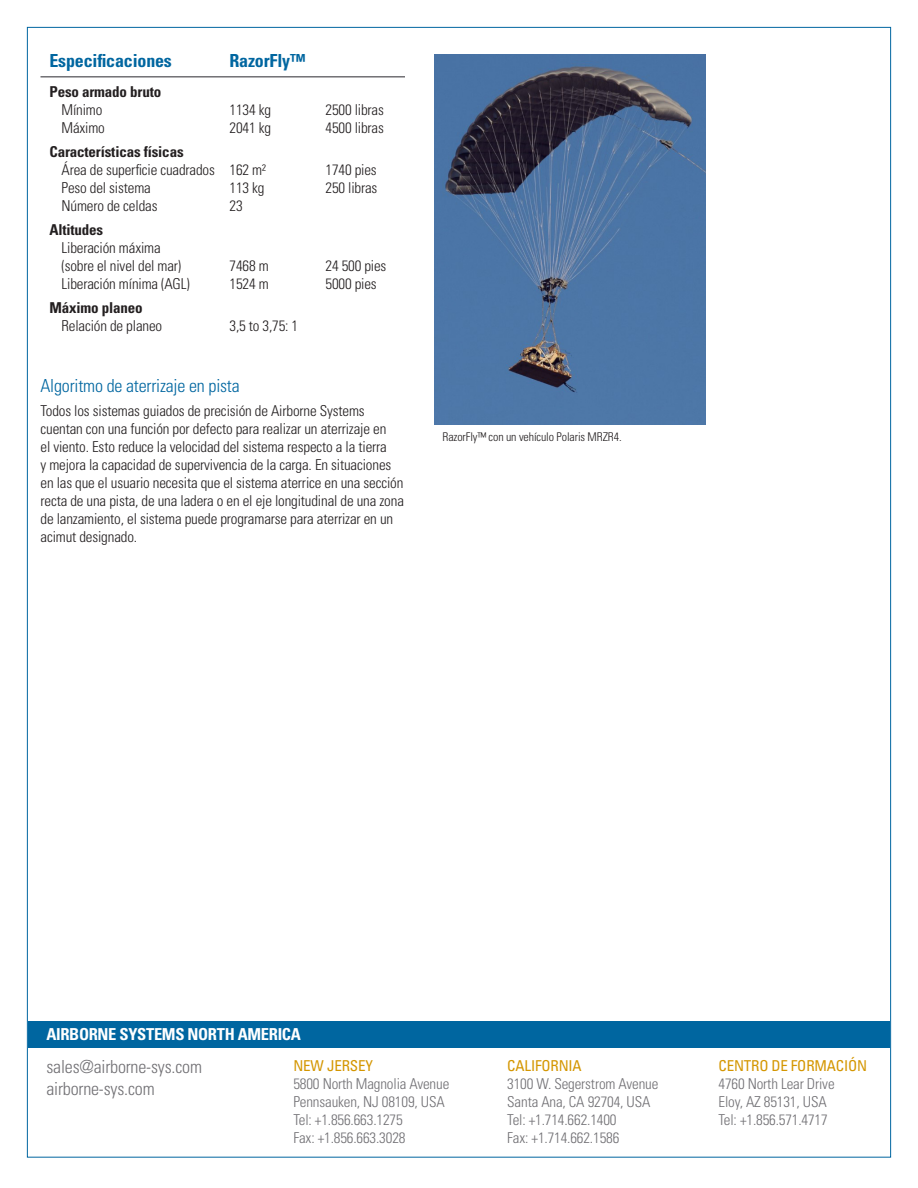
<style>
.page{position:relative;width:918px;height:1188px;background:#fff}
.page>*{position:absolute;margin:0;border:0;box-sizing:border-box;transform-origin:0 0}
.t1{font:300 condensed 18px/22.5px "Univers LT Std";letter-spacing:-.01em;color:#717074}
.SUBHEAD_A{font:300 condensed 18px "Univers LT Std";letter-spacing:-.01em;color:#0066a0}
.CHART_HEADLINE{font:700 condensed 18px "Univers LT Std";letter-spacing:-.01em;color:#0066a0}
.t2{font:700 condensed 16.5px "Univers LT Std";letter-spacing:-.02em;color:#fff}
.BODY_TEXT{font:300 condensed 15px/18px "Univers LT Std";letter-spacing:-.01em;color:#231f20}
.CHART_BODY{font:300 condensed 15px/18px "Univers LT Std";letter-spacing:-.01em;color:#231f20}
.t3{font:300 condensed 15px/18px "Univers LT Std";letter-spacing:-.01em;color:#717074}
.t4{font:condensed 15px "Univers LT Std";letter-spacing:-.01em;color:#d49600}
.CHART_BODY-2{font:700 condensed 15px/18px "Univers LT Std";letter-spacing:-.01em;color:#231f20}
.FOOTNOTE_CAPTION{font:300 condensed 12px "Univers LT Std";letter-spacing:-.01em;color:#231f20}
.s1{font-weight:300}
.s2{font-weight:700}
</style>
<div class="page">
<div style="left:28px;top:1021px;width:862px;height:27px;background:#0066a0"></div>
<hr style="left:40px;top:76px;width:365px;height:2px;background:#717074">
<img style="left:434px;top:54px;width:272px;height:370px">
<p class="CHART_HEADLINE" style="left:50px;top:50px;width:124px">Especificaciones</p>
<p class="CHART_HEADLINE" style="left:229px;top:50px;width:78px">RazorFly™</p>
<p class="CHART_BODY-2" style="left:62px;top:83px;width:101px;text-indent:-12px">Peso armado bruto<br><span class="s1">Mínimo</span></p>
<p class="CHART_BODY" style="left:230px;top:101px;width:43px">1134 kg</p>
<p class="CHART_BODY" style="left:326px;top:101px;width:60px">2500 libras</p>
<p class="CHART_BODY" style="left:62px;top:119px;width:45px">Máximo</p>
<p class="CHART_BODY" style="left:230px;top:119px;width:43px">2041 kg</p>
<p class="CHART_BODY" style="left:326px;top:119px;width:60px">4500 libras</p>
<p class="CHART_BODY" style="left:62px;top:143px;width:206px;text-indent:-12px"><span class="s2">Características físicas<br></span>Área de superficie cuadrados 162 m²</p>
<p class="CHART_BODY" style="left:326px;top:161px;width:53px">1740 pies</p>
<p class="CHART_BODY" style="left:62px;top:179px;width:91px">Peso del sistema</p>
<p class="CHART_BODY" style="left:230px;top:179px;width:37px">113 kg</p>
<p class="CHART_BODY" style="left:326px;top:179px;width:53px">250 libras</p>
<p class="CHART_BODY" style="left:62px;top:197px;width:98px">Número de celdas</p>
<p class="CHART_BODY" style="left:230px;top:197px;width:15px">23</p>
<p class="CHART_BODY" style="left:62px;top:221px;width:121px;text-indent:-12px"><span class="s2">Altitudes<br></span>Liberación máxima (sobre el nivel del mar)</p>
<p class="CHART_BODY" style="left:230px;top:257px;width:41px">7468 m</p>
<p class="CHART_BODY" style="left:326px;top:257px;width:62px">24 500 pies</p>
<p class="CHART_BODY" style="left:62px;top:275px;width:130px">Liberación mínima (AGL)</p>
<p class="CHART_BODY" style="left:230px;top:275px;width:41px">1524 m</p>
<p class="CHART_BODY" style="left:326px;top:275px;width:53px">5000 pies</p>
<p class="CHART_BODY" style="left:62px;top:299px;width:102px;text-indent:-12px"><span class="s2">Máximo planeo<br></span>Relación de planeo</p>
<p class="CHART_BODY" style="left:230px;top:317px;width:70px">3,5 to 3,75: 1</p>
<p class="SUBHEAD_A" style="left:40px;top:374px;width:201px">Algoritmo de aterrizaje en pista</p>
<p class="BODY_TEXT" style="left:40px;top:401px;width:365px">Todos los sistemas guiados de precisión de Airborne Systems cuentan con una función por defecto para realizar un aterrizaje en<br>el viento. Esto reduce la velocidad del sistema respecto a la tierra<br>y mejora la capacidad de supervivencia de la carga. En situaciones en las que el usuario necesita que el sistema aterrice en una sección recta de una pista, de una ladera o en el eje longitudinal de una zona de lanzamiento, el sistema puede programarse para aterrizar en un acimut designado.</p>
<p class="FOOTNOTE_CAPTION" style="left:442px;top:429px;width:181px">RazorFly™ con un vehículo Polaris MRZR4.</p>
<p class="t2" style="left:46px;top:1024px;width:256px">AIRBORNE SYSTEMS NORTH AMERICA</p>
<p class="t1" style="left:46px;top:1055px;width:157px">sales@airborne-sys.com airborne-sys.com</p>
<p class="t4" style="left:507px;top:1056px;width:76px">CALIFORNIA</p>
<p class="t4" style="left:293px;top:1056px;width:81px">NEW JERSEY</p>
<p class="t3" style="left:293px;top:1074px;width:157px">5800 North Magnolia Avenue<br>Pennsauken, NJ 08109, USA<br>Tel: +1.856.663.1275<br>Fax: +1.856.663.3028</p>
<p class="t3" style="left:507px;top:1074px;width:153px">3100 W. Segerstrom Avenue<br>Santa Ana, CA 92704, USA<br>Tel: +1.714.662.1400<br>Fax: +1.714.662.1586</p>
<p class="t4" style="left:719px;top:1056px;width:150px">CENTRO DE FORMACIÓN</p>
<p class="t3" style="left:719px;top:1074px;width:118px">4760 North Lear Drive<br>Eloy, AZ 85131, USA<br>Tel: +1.856.571.4717</p>
</div>
